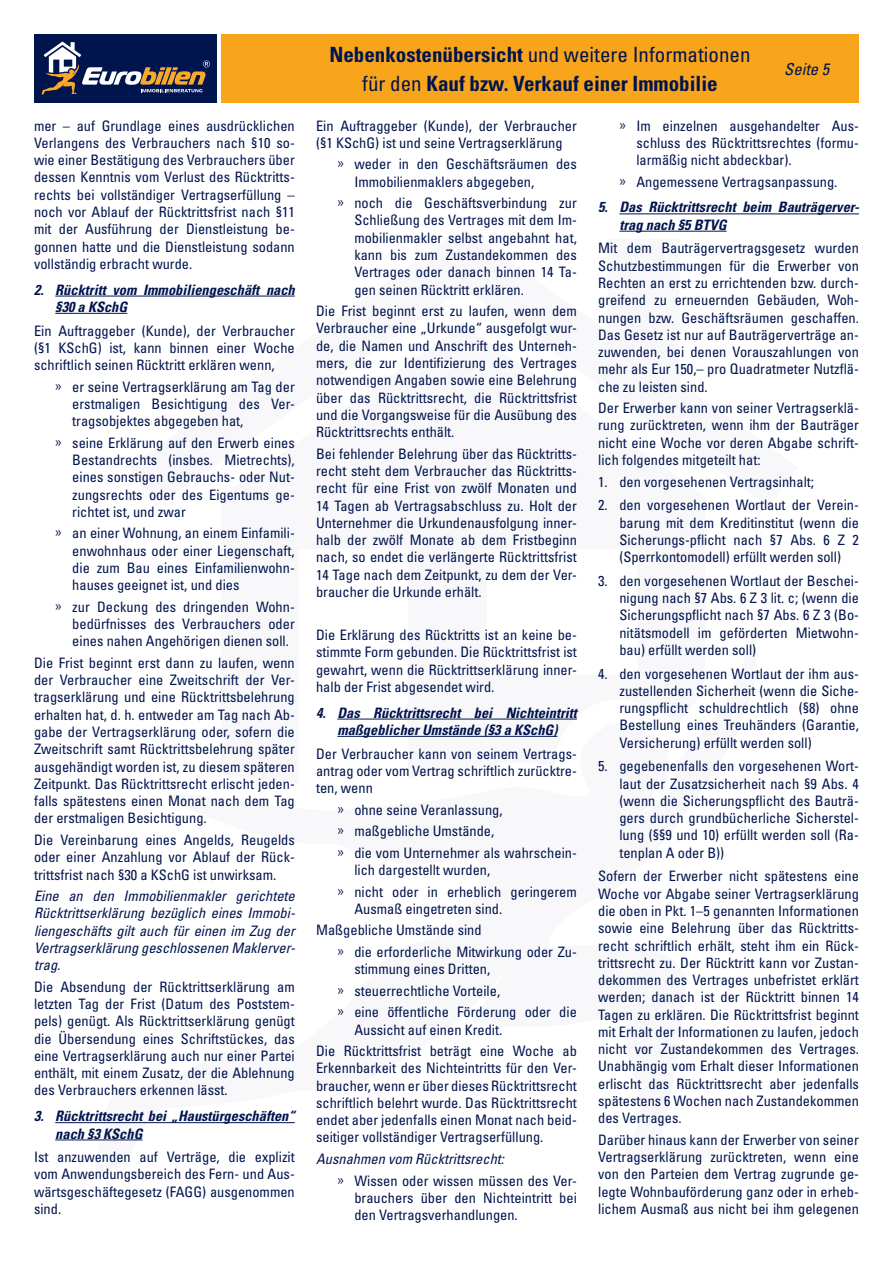
<style>
.page{position:relative;width:893px;height:1263px;background:#fff}
.page>*{position:absolute;margin:0;border:0;box-sizing:border-box;transform-origin:0 0}
.t1{font:700 condensed 21px/29.4px "Univers";color:#00144e;text-align:center}
.t2{font:italic condensed 16.5px "Univers";color:#00144e}
.t3{font:condensed 14.4px/17.2px "Univers";color:#00144e;text-align:justify}
.t4{font:italic 700 condensed 14.4px/17.2px "Univers";color:#00144e}
.t5{font:italic condensed 14.4px/17.2px "Univers";color:#00144e;text-align:justify}
.s1{font-weight:400}
</style>
<div class="page">
<svg style="left:34px;top:34px;width:825px;height:68px;background:#cb8c2a"></svg>
<hr style="left:55px;top:296px;width:240px;height:1px;background:#00144e">
<hr style="left:55px;top:313px;width:72px;height:1px;background:#00144e">
<hr style="left:55px;top:1122px;width:240px;height:1px;background:#00144e">
<hr style="left:55px;top:1139px;width:87px;height:1px;background:#00144e">
<hr style="left:337px;top:719px;width:240px;height:1px;background:#00144e">
<hr style="left:337px;top:736px;width:220px;height:1px;background:#00144e">
<hr style="left:619px;top:214px;width:240px;height:1px;background:#00144e">
<hr style="left:619px;top:231px;width:108px;height:1px;background:#00144e">
<p class="t3" style="left:34px;top:117px;width:262px">mer – auf Grundlage eines ausdrücklichen Verlangens des Verbrauchers nach §10 so&shy;wie einer Bestätigung des Verbrauchers über dessen Kenntnis vom Verlust des Rücktritts&shy;rechts bei vollständiger Vertragserfüllung – noch vor Ablauf der Rücktrittsfrist nach §11 mit der Ausführung der Dienstleistung be&shy;gonnen hatte und die Dienstleistung sodann vollständig erbracht wurde.</p>
<p class="t4" style="left:55px;top:281px;width:241px;text-indent:-21px">2. Rücktritt vom Immobiliengeschäft nach §30 a KSchG</p>
<p class="t3" style="left:34px;top:322px;width:262px">Ein Auftraggeber (Kunde), der Verbraucher (§1 KSchG) ist, kann binnen einer Woche schriftlich seinen Rücktritt erklären wenn,</p>
<p class="t3" style="left:72px;top:378px;width:224px">er seine Vertragserklärung am Tag der erstmaligen Besichtigung des Ver&shy;tragsobjektes abgegeben hat,</p>
<p class="t3" style="left:72px;top:434px;width:224px">seine Erklärung auf den Erwerb eines Bestandrechts (insbes. Mietrechts), eines sonstigen Gebrauchs- oder Nut&shy;zungsrechts oder des Eigentums ge&shy;richtet ist, und zwar</p>
<p class="t3" style="left:72px;top:524px;width:224px">an einer Wohnung, an einem Einfamili&shy;enwohnhaus oder einer Liegenschaft, die zum Bau eines Einfamilienwohn&shy;hauses geeignet ist, und dies</p>
<p class="t3" style="left:72px;top:598px;width:224px">zur Deckung des dringenden Wohn&shy;bedürfnisses des Verbrauchers oder eines nahen Angehörigen dienen soll.</p>
<p class="t3" style="left:34px;top:654px;width:262px">Die Frist beginnt erst dann zu laufen, wenn der Verbraucher eine Zweitschrift der Ver&shy;tragserklärung und eine Rücktrittsbelehrung erhalten hat, d. h. entweder am Tag nach Ab&shy;gabe der Vertragserklärung oder, sofern die Zweitschrift samt Rücktrittsbelehrung später ausgehändigt worden ist, zu diesem späteren Zeitpunkt. Das Rücktrittsrecht erlischt jeden&shy;falls spätestens einen Monat nach dem Tag der erstmaligen Besichtigung.</p>
<p class="t3" style="left:34px;top:831px;width:262px">Die Vereinbarung eines Angelds, Reugelds oder einer Anzahlung vor Ablauf der Rück&shy;trittsfrist nach §30 a KSchG ist unwirksam.</p>
<p class="t5" style="left:34px;top:887px;width:262px">Eine an den Immobilienmakler gerichtete Rücktrittserklärung bezüglich eines Immobi&shy;liengeschäfts gilt auch für einen im Zug der Vertragserklärung geschlossenen Maklerver&shy;trag.</p>
<p class="t3" style="left:34px;top:978px;width:262px">Die Absendung der Rücktrittserklärung am letzten Tag der Frist (Datum des Poststem&shy;pels) genügt. Als Rücktrittserklärung genügt die Übersendung eines Schriftstückes, das eine Vertragserklärung auch nur einer Partei enthält, mit einem Zusatz, der die Ablehnung des Verbrauchers erkennen lässt.</p>
<p class="t4" style="left:55px;top:1107px;width:241px;text-indent:-21px">3. Rücktrittsrecht bei „Haustürgeschäften“ nach §3 KSchG</p>
<p class="t3" style="left:34px;top:1148px;width:262px">Ist anzuwenden auf Verträge, die explizit vom Anwendungsbereich des Fern- und Aus&shy;wärtsgeschäftegesetz (FAGG) ausgenommen sind.</p>
<h1 class="t1" style="left:329px;top:39px;width:423px">Nebenkostenübersicht <span class="s1">und weitere Informationen für den</span> Kauf bzw. Verkauf einer Immobilie</h1>
<p class="t2" style="left:784px;top:58px;width:46px">Seite 5</p>
<p class="t3" style="left:316px;top:117px;width:262px">Ein Auftraggeber (Kunde), der Verbraucher (§1 KSchG) ist und seine Vertragserklärung</p>
<p class="t3" style="left:354px;top:155px;width:224px">weder in den Geschäftsräumen des<br>Immobilienmaklers abgegeben,</p>
<p class="t3" style="left:354px;top:194px;width:224px">noch die Geschäftsverbindung zur Schließung des Vertrages mit dem Im&shy;mobilienmakler selbst angebahnt hat, kann bis zum Zustandekommen des Vertrages oder danach binnen 14 Ta&shy;gen seinen Rücktritt erklären.</p>
<p class="t3" style="left:316px;top:302px;width:262px">Die Frist beginnt erst zu laufen, wenn dem Verbraucher eine „Urkunde“ ausgefolgt wur&shy;de, die Namen und Anschrift des Unterneh&shy;mers, die zur Identifizierung des Vertrages notwendigen Angaben sowie eine Belehrung über das Rücktrittsrecht, die Rücktrittsfrist und die Vorgangsweise für die Ausübung des Rücktrittsrechts enthält.</p>
<p class="t3" style="left:316px;top:445px;width:262px">Bei fehlender Belehrung über das Rücktritts&shy;recht steht dem Verbraucher das Rücktritts&shy;recht für eine Frist von zwölf Monaten und 14 Tagen ab Vertragsabschluss zu. Holt der Unternehmer die Urkundenausfolgung inner&shy;halb der zwölf Monate ab dem Fristbeginn nach, so endet die verlängerte Rücktrittsfrist 14 Tage nach dem Zeitpunkt, zu dem der Ver&shy;braucher die Urkunde erhält.</p>
<p class="t3" style="left:316px;top:626px;width:262px">Die Erklärung des Rücktritts ist an keine be&shy;stimmte Form gebunden. Die Rücktrittsfrist ist gewahrt, wenn die Rücktrittserklärung inner&shy;halb der Frist abgesendet wird.</p>
<p class="t4" style="left:316px;top:704px;width:262px;text-align:center">4. Das Rücktrittsrecht bei Nichteintritt maßgeblicher Umstände (§3 a KSchG)</p>
<p class="t3" style="left:316px;top:745px;width:262px">Der Verbraucher kann von seinem Vertrags&shy;antrag oder vom Vertrag schriftlich zurücktre&shy;ten, wenn</p>
<p class="t3" style="left:354px;top:798px;width:224px;line-height:21.6px;text-align:left">ohne seine Veranlassung, maßgebliche Umstände,<br>die vom Unternehmer als wahrschein-</p>
<p class="t3" style="left:354px;top:859px;width:224px;line-height:21.6px">lich dargestellt wurden,<br>nicht oder in erheblich geringerem</p>
<p class="t3" style="left:316px;top:898px;width:188px;line-height:21.6px;text-indent:38px">Ausmaß eingetreten sind.<br>Maßgebliche Umstände sind</p>
<p class="t3" style="left:354px;top:943px;width:224px">die erforderliche Mitwirkung oder Zu&shy;stimmung eines Dritten,</p>
<p class="t3" style="left:354px;top:979px;width:224px;line-height:21.6px">steuerrechtliche Vorteile,<br>eine öffentliche Förderung oder die</p>
<p class="t3" style="left:316px;top:1018px;width:262px;line-height:21.6px;text-indent:38px">Aussicht auf einen Kredit.<br>Die Rücktrittsfrist beträgt eine Woche ab</p>
<p class="t3" style="left:316px;top:1059px;width:262px">Erkennbarkeit des Nichteintritts für den Ver&shy;braucher, wenn er über dieses Rücktrittsrecht schriftlich belehrt wurde. Das Rücktrittsrecht endet aber jedenfalls einen Monat nach beid&shy;seitiger vollständiger Vertragserfüllung.</p>
<p class="t5" style="left:316px;top:1150px;width:189px">Ausnahmen vom Rücktrittsrecht:</p>
<p class="t3" style="left:354px;top:1171px;width:224px">Wissen oder wissen müssen des Ver&shy;brauchers über den Nichteintritt bei den Vertragsverhandlungen.</p>
<p class="t3" style="left:636px;top:117px;width:224px">Im einzelnen ausgehandelter Aus&shy;schluss des Rücktrittsrechtes (formu&shy;larmäßig nicht abdeckbar).</p>
<p class="t3" style="left:636px;top:173px;width:203px">Angemessene Vertragsanpassung.</p>
<p class="t4" style="left:619px;top:199px;width:241px;text-indent:-21px">5. Das Rücktrittsrecht beim Bauträgerver&shy;trag nach §5 BTVG</p>
<p class="t3" style="left:598px;top:239px;width:262px">Mit dem Bauträgervertragsgesetz wurden Schutzbestimmungen für die Erwerber von Rechten an erst zu errichtenden bzw. durch&shy;greifend zu erneuernden Gebäuden, Woh&shy;nungen bzw. Geschäftsräumen geschaffen.<br>Das Gesetz ist nur auf Bauträgerverträge an&shy;zuwenden, bei denen Vorauszahlungen von mehr als Eur 150,– pro Quadratmeter Nutzflä&shy;che zu leisten sind.</p>
<p class="t3" style="left:598px;top:399px;width:262px">Der Erwerber kann von seiner Vertragserklä&shy;rung zurücktreten, wenn ihm der Bauträger nicht eine Woche vor deren Abgabe schrift&shy;lich folgendes mitgeteilt hat:</p>
<p class="t3" style="left:598px;top:473px;width:217px">1. den vorgesehenen Vertragsinhalt;</p>
<p class="t3" style="left:619px;top:496px;width:241px;text-indent:-21px">2. den vorgesehenen Wortlaut der Verein&shy;barung mit dem Kreditinstitut (wenn die Sicherungs-pflicht nach §7 Abs. 6 Z 2 (Sperrkontomodell) erfüllt werden soll)</p>
<p class="t3" style="left:619px;top:572px;width:241px;text-indent:-21px">3. den vorgesehenen Wortlaut der Beschei&shy;nigung nach §7 Abs. 6 Z 3 lit. c; (wenn die Sicherungspflicht nach §7 Abs. 6 Z 3 (Bo&shy;nitätsmodell im geförderten Mietwohn&shy;bau) erfüllt werden soll)</p>
<p class="t3" style="left:619px;top:664px;width:241px;text-indent:-21px">4. den vorgesehenen Wortlaut der ihm aus&shy;zustellenden Sicherheit (wenn die Siche&shy;rungspflicht schuldrechtlich (§8) ohne Bestellung eines Treuhänders (Garantie, Versicherung) erfüllt werden soll)</p>
<p class="t3" style="left:619px;top:757px;width:241px;text-indent:-21px">5. gegebenenfalls den vorgesehenen Wort&shy;laut der Zusatzsicherheit nach §9 Abs. 4 (wenn die Sicherungspflicht des Bauträ&shy;gers durch grundbücherliche Sicherstel&shy;lung (§§9 und 10) erfüllt werden soll (Ra&shy;tenplan A oder B))</p>
<p class="t3" style="left:598px;top:867px;width:262px">Sofern der Erwerber nicht spätestens eine Woche vor Abgabe seiner Vertragserklärung die oben in Pkt. 1–5 genannten Informationen sowie eine Belehrung über das Rücktritts&shy;recht schriftlich erhält, steht ihm ein Rück&shy;trittsrecht zu. Der Rücktritt kann vor Zustan&shy;dekommen des Vertrages unbefristet erklärt werden; danach ist der Rücktritt binnen 14<br>Tagen zu erklären. Die Rücktrittsfrist beginnt mit Erhalt der Informationen zu laufen, jedoch nicht vor Zustandekommen des Vertrages.<br>Unabhängig vom Erhalt dieser Informationen erlischt das Rücktrittsrecht aber jedenfalls spätestens 6 Wochen nach Zustandekommen des Vertrages.</p>
<p class="t3" style="left:598px;top:1131px;width:262px">Darüber hinaus kann der Erwerber von seiner Vertragserklärung zurücktreten, wenn eine von den Parteien dem Vertrag zugrunde ge&shy;legte Wohnbauförderung ganz oder in erheb&shy;lichem Ausmaß aus nicht bei ihm gelegenen</p>
</div>
